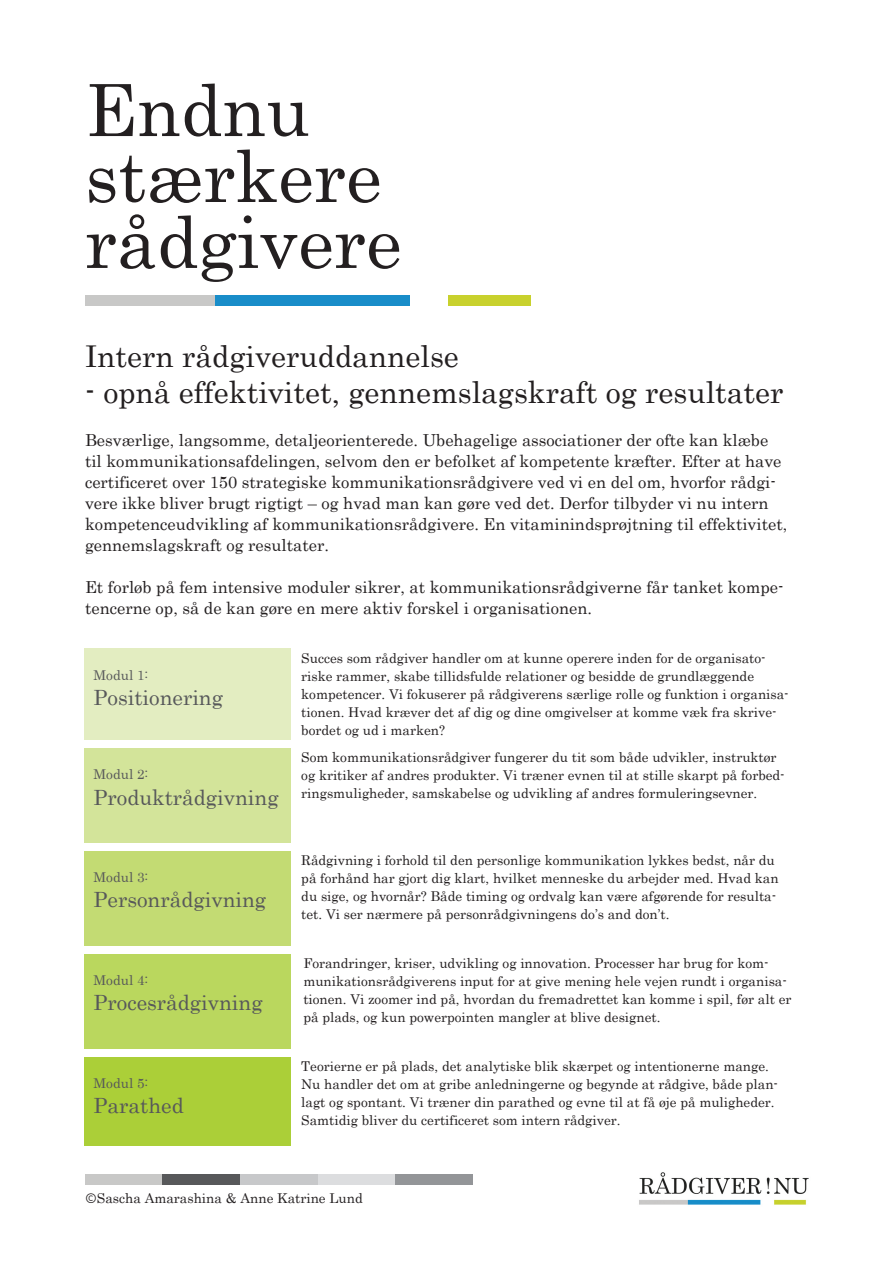
<style>
.page{position:relative;width:893px;height:1263px;background:#fff}
.page>*{position:absolute;margin:0;border:0;box-sizing:border-box;transform-origin:0 0}
.t1{font:71.85px/66px "Century";color:#231f20}
.t2{font:30px "Century";color:#231f20}
.t3{font:21px "Century";color:#57585a}
.t4{font:16.5px/21px "Century";color:#231f20}
.t5{font:13.5px/18px "Century";color:#231f20}
.t6{font:13.5px "Century";color:#57585a}
.s1{font-family:"DINOT"}
</style>
<div class="page">
<img style="left:639px;top:1172px;width:170px;height:33px">
<div style="left:85px;top:296px;width:130px;height:10px;background:#c8c8c7"></div>
<div style="left:215px;top:296px;width:195px;height:10px;background:#198dc9"></div>
<div style="left:448px;top:296px;width:82px;height:10px;background:#c8d12d"></div>
<div style="left:85px;top:1174px;width:78px;height:11px;background:#c8c8c7"></div>
<div style="left:163px;top:1174px;width:77px;height:11px;background:#57585a"></div>
<div style="left:240px;top:1174px;width:78px;height:11px;background:#c7c8ca"></div>
<div style="left:318px;top:1174px;width:77px;height:11px;background:#dcdddf"></div>
<div style="left:395px;top:1174px;width:78px;height:11px;background:#939598"></div>
<div style="left:85px;top:648px;width:206px;height:92px;background:#e3edc1"></div>
<div style="left:85px;top:748px;width:206px;height:94px;background:#d3e49a"></div>
<div style="left:85px;top:851px;width:206px;height:94px;background:#c3db73"></div>
<div style="left:85px;top:954px;width:206px;height:94px;background:#bad75e"></div>
<div style="left:85px;top:1057px;width:206px;height:88px;background:#abcf38"></div>
<h1 class="t1" style="left:85px;top:71px;width:318px">Endnu stærkere rådgivere</h1>
<h2 class="t2" style="left:85px;top:331px;width:375px">Intern rådgiveruddannelse</h2>
<h2 class="t2" style="left:85px;top:367px;width:700px">- opnå effektivitet, gennemslagskraft og resultater</h2>
<p class="t4" style="left:85px;top:428px;width:704px">Besværlige, langsomme, detaljeorienterede. Ubehagelige associationer der ofte kan klæbe til kommunikationsafdelingen, selvom den er befolket af kompetente kræfter. Efter at have certificeret over 150 strategiske kommunikationsrådgivere ved vi en del om, hvorfor rådgi&shy;vere ikke bliver brugt rigtigt – og hvad man kan gøre ved det. Derfor tilbyder vi nu intern kompetenceudvikling af kommunikationsrådgivere. En vitaminindsprøjtning til effektivitet, gennemslagskraft og resultater.</p>
<p class="t4" style="left:85px;top:575px;width:700px">Et forløb på fem intensive moduler sikrer, at kommunikationsrådgiverne får tanket kompe&shy;tencerne op, så de kan gøre en mere aktiv forskel i organisationen.</p>
<p class="t6" style="left:94px;top:663px;width:56px">Modul 1:</p>
<h3 class="t3" style="left:94px;top:680px;width:131px">Positionering</h3>
<p class="t6" style="left:94px;top:763px;width:56px">Modul 2:</p>
<h3 class="t3" style="left:94px;top:779px;width:187px">Produktrådgivning</h3>
<p class="t6" style="left:94px;top:866px;width:56px">Modul 3:</p>
<h3 class="t3" style="left:94px;top:882px;width:174px">Personrådgivning</h3>
<p class="t6" style="left:94px;top:969px;width:56px">Modul 4:</p>
<h3 class="t3" style="left:94px;top:985px;width:171px">Procesrådgivning</h3>
<p class="t6" style="left:94px;top:1072px;width:56px">Modul 5:</p>
<h3 class="t3" style="left:94px;top:1088px;width:92px">Parathed</h3>
<p class="t5" style="left:301px;top:648px;width:489px">Succes som rådgiver handler om at kunne operere inden for de organisato&shy;riske rammer, skabe tillidsfulde relationer og besidde de grundlæggende kompetencer. Vi fokuserer på rådgiverens særlige rolle og funktion i organisa&shy;tionen. Hvad kræver det af dig og dine omgivelser at komme væk fra skrive&shy;bordet og ud i marken?</p>
<p class="t5" style="left:301px;top:747px;width:485px">Som kommunikationsrådgiver fungerer du tit som både udvikler, instruktør og kritiker af andres produkter. Vi træner evnen til at stille skarpt på forbed&shy;ringsmuligheder, samskabelse og udvikling af andres formuleringsevner.</p>
<p class="t5" style="left:301px;top:850px;width:479px">Rådgivning i forhold til den personlige kommunikation lykkes bedst, når du på forhånd har gjort dig klart, hvilket menneske du arbejder med. Hvad kan du sige, og hvornår? Både timing og ordvalg kan være afgørende for resulta&shy;tet. Vi ser nærmere på personrådgivningens do’s and don’t.</p>
<p class="t5" style="left:303px;top:953px;width:490px">Forandringer, kriser, udvikling og innovation. Processer har brug for kom&shy;munikationsrådgiverens input for at give mening hele vejen rundt i organisa&shy;tionen. Vi zoomer ind på, hvordan du fremadrettet kan komme i spil, før alt er på plads, og kun powerpointen mangler at blive designet.</p>
<p class="t5" style="left:301px;top:1056px;width:478px">Teorierne er på plads, det analytiske blik skærpet og intentionerne mange.<br>Nu handler det om at gribe anledningerne og begynde at rådgive, både plan&shy;lagt og spontant. Vi træner din parathed og evne til at få øje på muligheder.<br>Samtidig bliver du certificeret som intern rådgiver.</p>
<p class="t5" style="left:85px;top:1188px;width:279px"><span class="s1">©</span>Sascha Amarashina &amp; Anne Katrine Lund</p>
</div>
